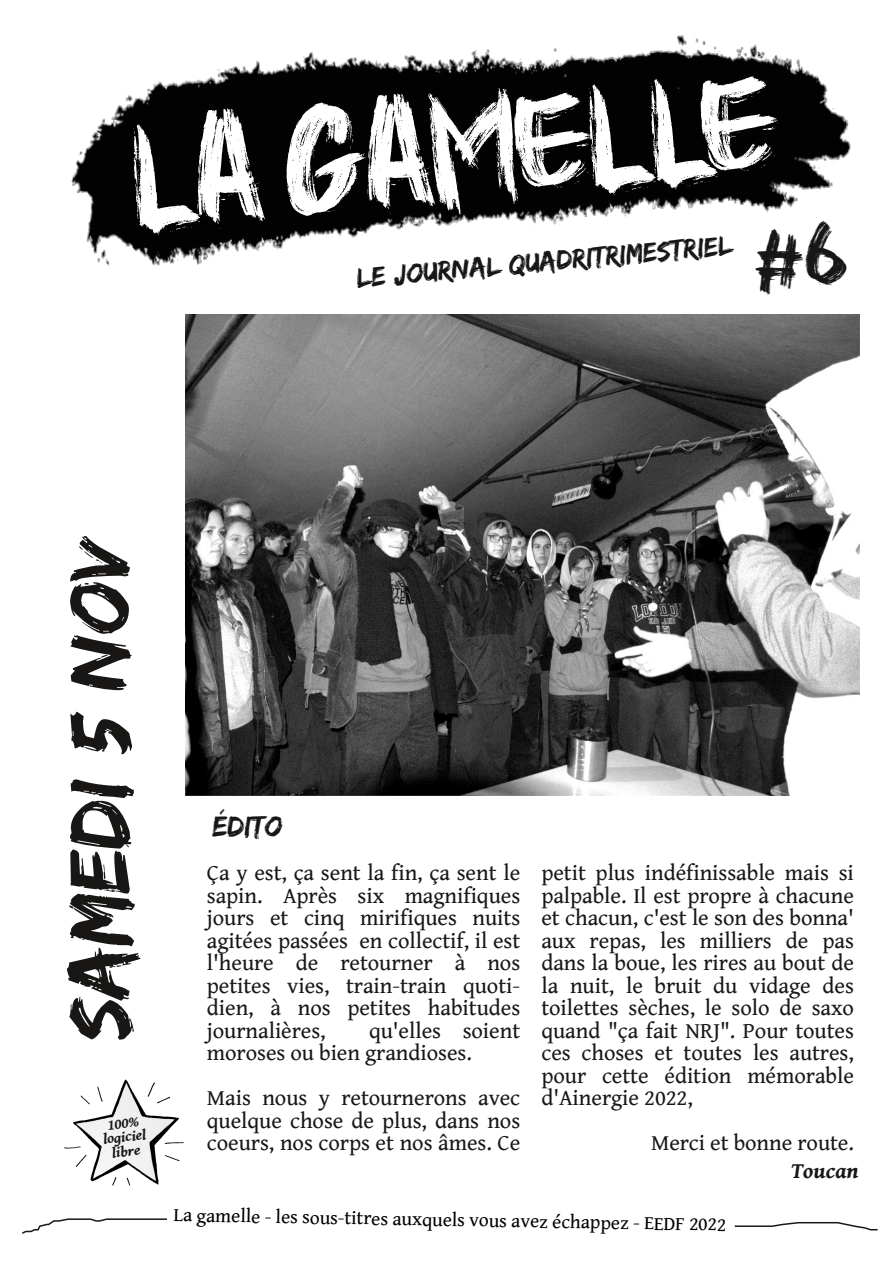
<style>
.page{position:relative;width:893px;height:1263px;background:#fff}
.page>*{position:absolute;margin:0;border:0;box-sizing:border-box;transform-origin:0 0}
.t1{font:88.5px "Edo SZ";color:#181715}
.t2{font:69px "Higher Jump";color:#fff}
.t3{font:42px "Higher Jump";color:#181715}
.t4{font:30px "Edo SZ";color:#181715}
.t5{font:28.5px "Edo SZ";color:#181715}
.t6{font:22.5px/22.5px "Gentium Book Basic";letter-spacing:-.005em;color:#181715;text-align:justify}
.t7{font:italic 700 22.5px "Gentium Book Basic";letter-spacing:-.005em;color:#181715}
.t8{font:19.5px "Gentium Book Basic";color:#000}
.t9{font:italic 700 15px/13.5px "Gentium Book Basic";color:#181715;text-align:center}
</style>
<div class="page">
<img style="left:71px;top:35px;width:780px;height:231px">
<svg style="left:22px;top:1218px;width:856px;height:16px"></svg>
<img style="left:64px;top:1079px;width:120px;height:107px">
<img style="left:186px;top:315px;width:674px;height:480px">
<h2 class="t2" style="left:132px;top:159px;width:650px;rotate:-5deg">La Gamelle</h2>
<h3 class="t3" style="left:755px;top:243px;width:94px">#6</h3>
<p class="t5" style="left:355px;top:261px;width:379px;rotate:-5deg">Le journal quadritrimestriel</p>
<h1 class="t1" style="left:48px;top:1040px;width:506px;rotate:-90deg">Samedi 5 nov</h1>
<p class="t9" style="left:101px;top:1119px;width:45px;rotate:-6deg">100% logiciel</p>
<p class="t9" style="left:111px;top:1147px;width:30px;rotate:-6deg">libre</p>
<h3 class="t4" style="left:213px;top:809px;width:72px">édito</h3>
<p class="t6" style="left:207px;top:862px;width:315px">Ça y est, ça sent la fin, ça sent le sapin. Après six magnifiques jours et cinq mirifiques nuits agitées passées en collectif, il est l'heure de retourner à nos petites vies, train-train quoti&shy;dien, à nos petites habitudes journalières,</p>
<p class="t6" style="left:207px;top:1019px;width:315px;text-indent:162px">qu'elles soient moroses ou bien grandioses.</p>
<p class="t6" style="left:207px;top:1087px;width:315px">Mais nous y retournerons avec quelque chose de plus, dans nos coeurs, nos corps et nos âmes. Ce</p>
<p class="t6" style="left:541px;top:862px;width:314px">petit plus indéfinissable mais si palpable. Il est propre à chacune et chacun, c'est le son des bonna' aux repas, les milliers de pas dans la boue, les rires au bout de la nuit, le bruit du vidage des toilettes sèches, le solo de saxo quand "ça fait NRJ". Pour toutes ces choses et toutes les autres, pour cette édition mémorable d'Ainergie 2022,</p>
<p class="t6" style="left:651px;top:1132px;width:204px">Merci et bonne route.</p>
<p class="t7" style="left:791px;top:1158px;width:69px">Toucan</p>
<p class="t8" style="left:174px;top:1204px;width:554px;rotate:1deg">La gamelle - les sous-titres auxquels vous avez échappez - EEDF 2022</p>
</div>
